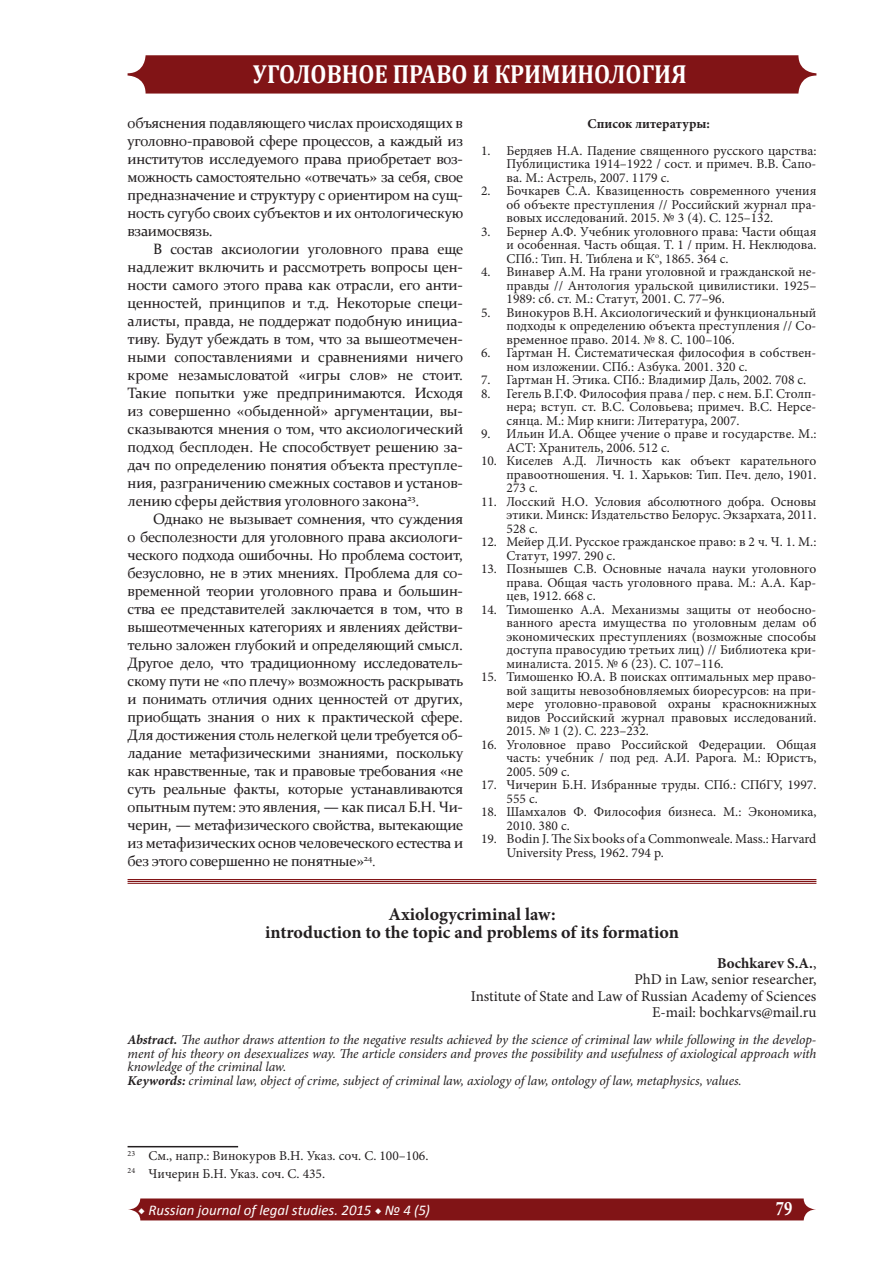
<style>
.page{position:relative;width:893px;height:1263px;background:#fff}
.page>*{position:absolute;margin:0;border:0;box-sizing:border-box;transform-origin:0 0}
.t1{font:700 26.25px "Cambria";color:#fff;scale:.88 1}
.t2{font:700 20.7px "Minion Pro";color:#fff;scale:.8 1}
.HTML_Preformatted{font:700 18px/18px "Minion Pro";color:#231f20;text-align:center}
.t3{font:15px/18px "Constantia";letter-spacing:-.02em;color:#231f20;text-align:justify}
.t4{font:15px "Minion Pro";letter-spacing:-.005em;color:#231f20}
.t5{font:700 15px "Minion Pro";letter-spacing:.01em;color:#231f20}
.t6{font:italic 14.85px "Calibri";color:#fff}
.t7{font:13.5px/13.5px "Minion Pro";color:#231f20;text-align:justify}
.HTML_Preformatted-2{font:italic 13.5px/13.5px "Minion Pro";letter-spacing:-.005em;color:#231f20;text-align:justify}
.t8{font:700 13.5px "Minion Pro";color:#231f20}
.s1{font-size:13.5px}
.s2{font-weight:400}
.s3{font-weight:700}
.s4{font-family:"Minion Pro";font-weight:700;font-style:normal}
</style>
<div class="page">
<svg style="left:128px;top:1198px;width:688px;height:22px;background:#871f21"></svg>
<div style="left:128px;top:55px;width:688px;height:39px;background:#811416;border-radius:18px"></div>
<hr style="left:128px;top:1146px;width:110px;height:1px;background:#231f20">
<hr style="left:128px;top:883px;width:688px;height:1px;background:#811416">
<hr style="left:128px;top:881px;width:688px;height:1px;background:#811416">
<hr style="left:128px;top:879px;width:688px;height:1px;background:#811416">
<h1 class="t1" style="left:253px;top:55px;width:494px">УГОЛОВНОЕ ПРАВО И КРИМИНОЛОГИЯ</h1>
<p class="t3" style="left:128px;top:113px;width:337px">объяснения подавляющего числах происходящих в уголовно-правовой сфере процессов, а каждый из институтов исследуемого права приобретает воз&shy;можность самостоятельно «отвечать» за себя, свое предназначение и структуру с ориентиром на сущ&shy;ность сугубо своих субъектов и их онтологическую взаимосвязь.</p>
<p class="t3" style="left:128px;top:239px;width:337px;text-indent:26px">В состав аксиологии уголовного права еще надлежит включить и рассмотреть вопросы цен&shy;ности самого этого права как отрасли, его анти&shy;ценностей, принципов и т.д. Некоторые специ&shy;алисты, правда, не поддержат подобную инициа&shy;тиву. Будут убеждать в том, что за вышеотмечен&shy;ными сопоставлениями и сравнениями ничего кроме незамысловатой «игры слов» не стоит.<br>Такие попытки уже предпринимаются. Исходя из совершенно «обыденной» аргументации, вы&shy;сказываются мнения о том, что аксиологический подход бесплоден. Не способствует решению за&shy;дач по определению понятия объекта преступле&shy;ния, разграничению смежных составов и установ&shy;лению сферы действия уголовного закона<sup>23</sup>.</p>
<p class="t3" style="left:128px;top:509px;width:337px;text-indent:26px">Однако не вызывает сомнения, что суждения о бесполезности для уголовного права аксиологи&shy;ческого подхода ошибочны. Но проблема состоит, безусловно, не в этих мнениях. Проблема для со&shy;временной теории уголовного права и большин&shy;ства ее представителей заключается в том, что в вышеотмеченных категориях и явлениях действи&shy;тельно заложен глубокий и определяющий смысл.<br>Другое дело, что традиционному исследователь&shy;скому пути не «по плечу» возможность раскрывать и понимать отличия одних ценностей от других, приобщать знания о них к практической сфере.<br>Для достижения столь нелегкой цели требуется об&shy;ладание метафизическими знаниями, поскольку как нравственные, так и правовые требования «не суть реальные факты, которые устанавливаются опытным путем: это явления, — как писал Б.Н. Чи&shy;черин, — метафизического свойства, вытекающие из метафизических основ человеческого естества и без этого совершенно не понятные»<sup>24</sup><span class="s1">.</span></p>
<p class="t8" style="left:587px;top:114px;width:124px">Список литературы:</p>
<p class="t7" style="left:506px;top:144px;width:311px;text-indent:-26px">1. Бердяев Н.А. Падение священного русского царства:<br>Публицистика 1914–1922 / сост. и примеч. В.В. Сапо&shy;ва. М.: Астрель, 2007. 1179 с.</p>
<p class="t7" style="left:506px;top:184px;width:311px;text-indent:-26px">2. Бочкарев С.А. Квазиценность современного учения об объекте преступления // Российский журнал пра&shy;вовых исследований. 2015. № 3 (4). С. 125–132.</p>
<p class="t7" style="left:506px;top:225px;width:311px;text-indent:-26px">3. Бернер А.Ф. Учебник уголовного права: Части общая и особенная. Часть общая. Т. 1 / прим. Н. Неклюдова.<br>СПб.: Тип. Н. Тиблена и К<sup>о</sup>, 1865. 364 с.</p>
<p class="t7" style="left:506px;top:265px;width:311px;text-indent:-26px">4. Винавер А.М. На грани уголовной и гражданской не&shy;правды // Антология уральской цивилистики. 1925– 1989: сб. ст. М.: Статут, 2001. С. 77–96.</p>
<p class="t7" style="left:506px;top:306px;width:311px;text-indent:-26px">5. Винокуров В.Н. Аксиологический и функциональный подходы к определению объекта преступления // Со&shy;временное право. 2014. № 8. С. 100–106.</p>
<p class="t7" style="left:506px;top:346px;width:311px;text-indent:-26px">6. Гартман Н. Систематическая философия в собствен&shy;ном изложении. СПб.: Азбука. 2001. 320 с.</p>
<p class="t7" style="left:481px;top:373px;width:327px">7. Гартман Н. Этика. СПб.: Владимир Даль, 2002. 708 с.</p>
<p class="t7" style="left:506px;top:387px;width:311px;text-indent:-26px">8. Гегель В.Г.Ф. Философия права / пер. с нем. Б.Г. Столп&shy;нера; вступ. ст. В.С. Соловьева; примеч. В.С. Нерсе&shy;сянца. М.: Мир книги: Литература, 2007.</p>
<p class="t7" style="left:506px;top:427px;width:311px;text-indent:-26px">9. Ильин И.А. Общее учение о праве и государстве. М.:<br>АСТ: Хранитель, 2006. 512 с.</p>
<p class="t7" style="left:506px;top:454px;width:311px;text-indent:-26px">10. Киселев А.Д. Личность как объект карательного правоотношения. Ч. 1. Харьков: Тип. Печ. дело, 1901.<br>273 с.</p>
<p class="t7" style="left:506px;top:495px;width:311px;text-indent:-26px">11. Лосский Н.О. Условия абсолютного добра. Основы этики. Минск: Издательство Белорус. Экзархата, 2011.<br>528 с.</p>
<p class="t7" style="left:506px;top:535px;width:311px;text-indent:-26px">12. Мейер Д.И. Русское гражданское право: в 2 ч. Ч. 1. М.:<br>Статут, 1997. 290 с.</p>
<p class="t7" style="left:506px;top:562px;width:311px;text-indent:-26px">13. Познышев С.В. Основные начала науки уголовного права. Общая часть уголовного права. М.: А.А. Кар&shy;цев, 1912. 668 с.</p>
<p class="t7" style="left:506px;top:603px;width:311px;text-indent:-26px">14. Тимошенко А.А. Механизмы защиты от необосно&shy;ванного ареста имущества по уголовным делам об экономических преступлениях (возможные способы доступа правосудию третьих лиц) // Библиотека кри&shy;миналиста. 2015. № 6 (23). С. 107–116.</p>
<p class="t7" style="left:506px;top:670px;width:311px;text-indent:-26px">15. Тимошенко Ю.А. В поисках оптимальных мер право&shy;вой защиты невозобновляемых биоресурсов: на при&shy;мере уголовно-правовой охраны краснокнижных видов Российский журнал правовых исследований.<br>2015. № 1 (2). С. 223–232.</p>
<p class="t7" style="left:506px;top:738px;width:311px;text-indent:-26px">16. Уголовное право Российской Федерации. Общая часть: учебник / под ред. А.И. Рарога. М.: Юристъ, 2005. 509 с.</p>
<p class="t7" style="left:506px;top:778px;width:311px;text-indent:-26px">17. Чичерин Б.Н. Избранные труды. СПб.: СПбГУ, 1997.<br>555 с.</p>
<p class="t7" style="left:506px;top:805px;width:311px;text-indent:-26px">18. Шамхалов Ф. Философия бизнеса. М.: Экономика,<br>2010. 380 с.</p>
<p class="t7" style="left:506px;top:832px;width:311px;text-indent:-26px">19. Bodin J. The Six books of a Commonweale. Mass.: Harvard<br>University Press, 1962. 794 p.</p>
<p class="HTML_Preformatted" style="left:265px;top:905px;width:415px">Axiologycriminal law:<br>introduction to the topic and problems of its formation</p>
<p class="t5" style="left:717px;top:952px;width:101px">Bochkarev S.A.<span class="s2">,</span></p>
<p class="t4" style="left:634px;top:969px;width:183px">PhD in Law, senior researcher,</p>
<p class="t4" style="left:471px;top:986px;width:347px">Institute of State and Law of Russian Academy of Sciences</p>
<p class="t4" style="left:652px;top:1002px;width:166px">E-mail: bochkarvs@mail.ru</p>
<p class="HTML_Preformatted-2" style="left:128px;top:1033px;width:690px"><span class="s3">Abstract.</span> The author draws attention to the negative results achieved by the science of criminal law while following in the develop&shy;ment of his theory on desexualizes way. The article considers and proves the possibility and usefulness of axiological approach with knowledge of the criminal law.</p>
<p class="HTML_Preformatted-2" style="left:128px;top:1073px;width:616px"><span class="s3">Keywords:</span> criminal law, object of crime, subject of criminal law, axiology of law, ontology of law, metaphysics, values.</p>
<p class="t7" style="left:128px;top:1149px;width:302px"><sup>23</sup> См., напр.: Винокуров В.Н. Указ. соч. С. 100–106.</p>
<p class="t7" style="left:128px;top:1167px;width:199px"><sup>24</sup> Чичерин Б.Н. Указ. соч. С. 435.</p>
<p class="t6" style="left:138px;top:1200px;width:293px"><span class="s4">◆</span> Russian journal of legal studies. 2015 <span class="s4">◆</span> № 4 (5)</p>
<h2 class="t2" style="left:776px;top:1194px;width:22px">79</h2>
</div>
